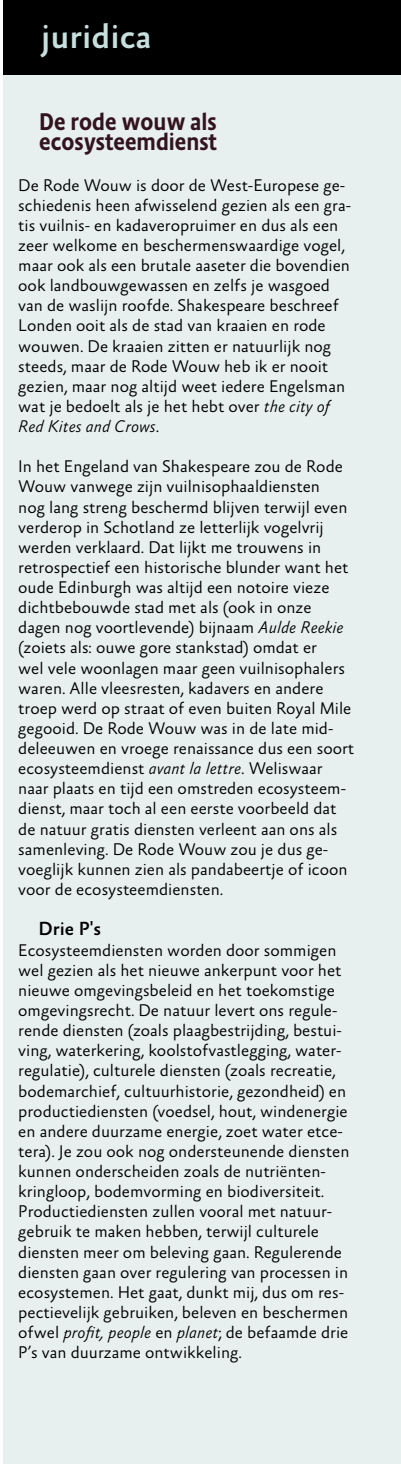
<style>
.page{position:relative;width:401px;height:1464px;background:#fff}
.page>*{position:absolute;margin:0;border:0;box-sizing:border-box;transform-origin:0 0}
.t1{font:500 35px "Absara Sans TF";color:#c7dfdd}
.t2{font:500 24.5px/20.1px "Absara Sans Head";color:#33131e}
.t3{font:500 19.25px "Absara Sans";color:#000}
.t4{font:300 17.15px/20.1px "Absara Sans";color:#000}
.s1{font-style:italic}
</style>
<div class="page">
<div style="left:3px;top:74px;width:397px;height:1389px;background:#e7f0ef"></div>
<div style="left:4px;top:0;width:396px;height:74px;background:#000"></div>
<h1 class="t1" style="left:41px;top:18px;width:112px">juridica</h1>
<h2 class="t2" style="left:39px;top:112px;width:179px">De rode wouw als ecosysteemdienst</h2>
<p class="t4" style="left:18px;top:176px;width:334px">De Rode Wouw is door de West-Europese ge&shy;schiedenis heen afwisselend gezien als een gra&shy;tis vuilnis- en kadaveropruimer en dus als een zeer welkome en beschermenswaardige vogel, maar ook als een brutale aaseter die bovendien ook landbouwgewassen en zelfs je wasgoed van de waslijn roofde. Shakespeare beschreef Londen ooit als de stad van kraaien en rode wouwen. De kraaien zitten er natuurlijk nog steeds, maar de Rode Wouw heb ik er nooit gezien, maar nog altijd weet iedere Engelsman wat je bedoelt als je het hebt over <span class="s1">the city of Red Kites and Crows</span>.</p>
<p class="t4" style="left:18px;top:457px;width:337px">In het Engeland van Shakespeare zou de Rode Wouw vanwege zijn vuilnisophaaldiensten<br>nog lang streng beschermd blijven terwijl even verderop in Schotland ze letterlijk vogelvrij werden verklaard. Dat lijkt me trouwens in retrospectief een historische blunder want het oude Edinburgh was altijd een notoire vieze dichtbebouwde stad met als (ook in onze dagen nog voortlevende) bijnaam <span class="s1">Aulde Reekie </span>(zoiets als: ouwe gore stankstad) omdat er<br>wel vele woonlagen maar geen vuilnisophalers waren. Alle vleesresten, kadavers en andere troep werd op straat of even buiten Royal Mile gegooid. De Rode Wouw was in de late mid&shy;deleeuwen en vroege renaissance dus een soort ecosysteemdienst <span class="s1">avant la lettre</span>. Weliswaar naar plaats en tijd een omstreden ecosysteem&shy;dienst, maar toch al een eerste voorbeeld dat de natuur gratis diensten verleent aan ons als samenleving. De Rode Wouw zou je dus ge&shy;voeglijk kunnen zien als pandabeertje of icoon voor de ecosysteemdiensten.</p>
<p class="t3" style="left:38px;top:919px;width:64px">Drie P's</p>
<p class="t4" style="left:18px;top:940px;width:332px">Ecosysteemdiensten worden door sommigen wel gezien als het nieuwe ankerpunt voor het nieuwe omgevingsbeleid en het toekomstige omgevingsrecht. De natuur levert ons regule&shy;rende diensten (zoals plaagbestrijding, bestui&shy;ving, waterkering, koolstofvastlegging, water&shy;regulatie), culturele diensten (zoals recreatie, bodemarchief, cultuurhistorie, gezondheid) en productiediensten (voedsel, hout, windenergie en andere duurzame energie, zoet water etce&shy;tera). Je zou ook nog ondersteunende diensten kunnen onderscheiden zoals de nutriënten&shy;kringloop, bodemvorming en biodiversiteit.<br>Productiediensten zullen vooral met natuur&shy;gebruik te maken hebben, terwijl culturele diensten meer om beleving gaan. Regulerende diensten gaan over regulering van processen in ecosystemen. Het gaat, dunkt mij, dus om res&shy;pectievelijk gebruiken, beleven en beschermen ofwel <span class="s1">profit, people</span> en <span class="s1">planet</span>; de befaamde drie P’s van duurzame ontwikkeling.</p>
</div>
